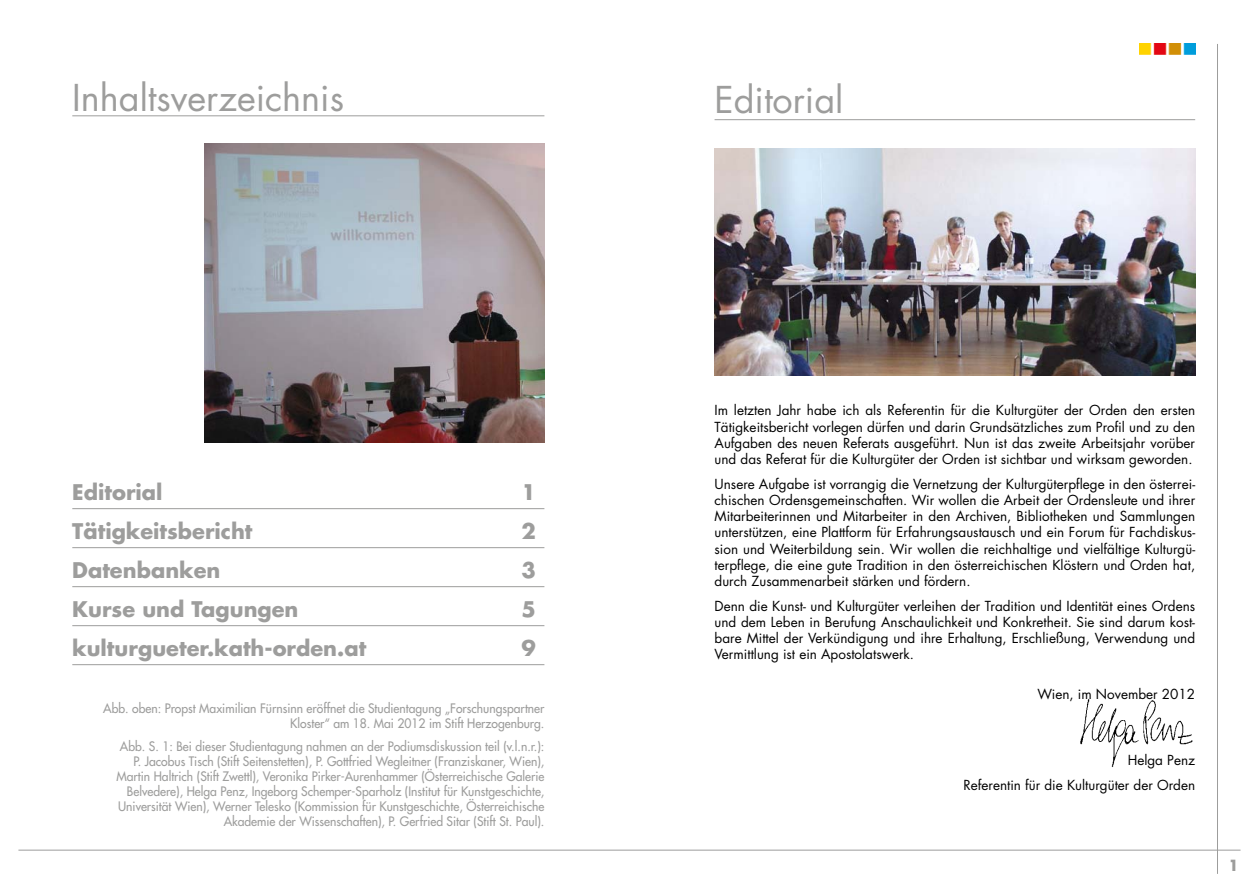
<style>
.page{position:relative;width:1259px;height:893px;background:#fff}
.page>*{position:absolute;margin:0;border:0;box-sizing:border-box;transform-origin:0 0}
.t1{font:36px "Futura";color:#9d9d9c}
.t2{font:700 21px "Futura";color:#9d9d9c}
.t3{font:700 15px "Futura";color:#9d9d9c}
.t4{font:13.5px/16.2px "Futura";color:#000;text-align:justify}
.t5{font:12.75px/15px "Futura";color:#9d9d9c;text-align:right;scale:.95 1}
</style>
<div class="page">
<hr style="left:1217px;top:44px;width:1px;height:830px;background:#9d9d9c">
<img style="left:1139px;top:44px;width:56px;height:11px">
<hr style="left:18px;top:850px;width:1222px;height:1px;background:#9d9d9c">
<img style="left:1080px;top:698px;width:113px;height:69px">
<hr style="left:714px;top:119px;width:481px;height:1px;background:#9d9d9c">
<img style="left:714px;top:149px;width:481px;height:226px">
<hr style="left:72px;top:115px;width:472px;height:1px;background:#9d9d9c">
<hr style="left:72px;top:508px;width:472px;height:1px;background:#9d9d9c">
<hr style="left:72px;top:547px;width:472px;height:1px;background:#9d9d9c">
<hr style="left:72px;top:586px;width:472px;height:1px;background:#9d9d9c">
<hr style="left:72px;top:625px;width:472px;height:1px;background:#9d9d9c">
<hr style="left:72px;top:664px;width:472px;height:1px;background:#9d9d9c">
<img style="left:204px;top:144px;width:340px;height:299px">
<h1 class="t1" style="left:72px;top:75px;width:273px">Inhaltsverzeichnis</h1>
<h1 class="t1" style="left:714px;top:77px;width:130px">Editorial</h1>
<h2 class="t2" style="left:72px;top:478px;width:92px">Editorial</h2>
<h2 class="t2" style="left:521px;top:478px;width:16px">1</h2>
<h2 class="t2" style="left:72px;top:517px;width:182px">Tätigkeitsbericht</h2>
<h2 class="t2" style="left:521px;top:517px;width:16px">2</h2>
<h2 class="t2" style="left:72px;top:556px;width:150px">Datenbanken</h2>
<h2 class="t2" style="left:521px;top:556px;width:16px">3</h2>
<h2 class="t2" style="left:72px;top:595px;width:228px">Kurse und Tagungen</h2>
<h2 class="t2" style="left:521px;top:595px;width:16px">5</h2>
<h2 class="t2" style="left:72px;top:634px;width:295px">kulturgueter.kath-orden.at</h2>
<h2 class="t2" style="left:521px;top:634px;width:16px">9</h2>
<p class="t5" style="left:103px;top:700px;width:466px">Abb. oben: Propst Maximilian Fürnsinn eröffnet die Studientagung „Forschungspartner<br>Kloster“ am 18. Mai 2012 im Stift Herzogenburg.</p>
<p class="t5" style="left:116px;top:739px;width:452px">Abb. S. 1: Bei dieser Studientagung nahmen an der Podiumsdiskussion teil (v.l.n.r.):<br>P. Jacobus Tisch (Stift Seitenstetten), P. Gottfried Wegleitner (Franziskaner, Wien), Martin Haltrich (Stift Zwettl), Veronika Pirker-Aurenhammer (Österreichische Galerie Belvedere), Helga Penz, Ingeborg Schemper-Sparholz (Institut für Kunstgeschichte, Universität Wien), Werner Telesko (Kommission für Kunstgeschichte, Österreichische Akademie der Wissenschaften), P. Gerfried Sitar (Stift St. Paul).</p>
<p class="t4" style="left:714px;top:403px;width:482px">Im letzten Jahr habe ich als Referentin für die Kulturgüter der Orden den ersten Tätigkeitsbericht vorlegen dürfen und darin Grundsätzliches zum Profil und zu den Aufgaben des neuen Referats ausgeführt. Nun ist das zweite Arbeitsjahr vorüber und das Referat für die Kulturgüter der Orden ist sichtbar und wirksam geworden.</p>
<p class="t4" style="left:714px;top:476px;width:482px">Unsere Aufgabe ist vorrangig die Vernetzung der Kulturgüterpflege in den österrei&shy;chischen Ordensgemeinschaften. Wir wollen die Arbeit der Ordensleute und ihrer Mitarbeiterinnen und Mitarbeiter in den Archiven, Bibliotheken und Sammlungen unterstützen, eine Plattform für Erfahrungsaustausch und ein Forum für Fachdiskus&shy;sion und Weiterbildung sein. Wir wollen die reichhaltige und vielfältige Kulturgü&shy;terpflege, die eine gute Tradition in den österreichischen Klöstern und Orden hat, durch Zusammenarbeit stärken und fördern.</p>
<p class="t4" style="left:714px;top:598px;width:482px">Denn die Kunst- und Kulturgüter verleihen der Tradition und Identität eines Ordens und dem Leben in Berufung Anschaulichkeit und Konkretheit. Sie sind darum kost&shy;bare Mittel der Verkündigung und ihre Erhaltung, Erschließung, Verwendung und Vermittlung ist ein Apostolatswerk.</p>
<p class="t4" style="left:1037px;top:686px;width:159px">Wien, im November 2012</p>
<p class="t4" style="left:963px;top:748px;width:233px;line-height:24.8px;text-align:right">Helga Penz<br>Referentin für die Kulturgüter der Orden</p>
<p class="t3" style="left:1228px;top:855px;width:12px">1</p>
</div>
